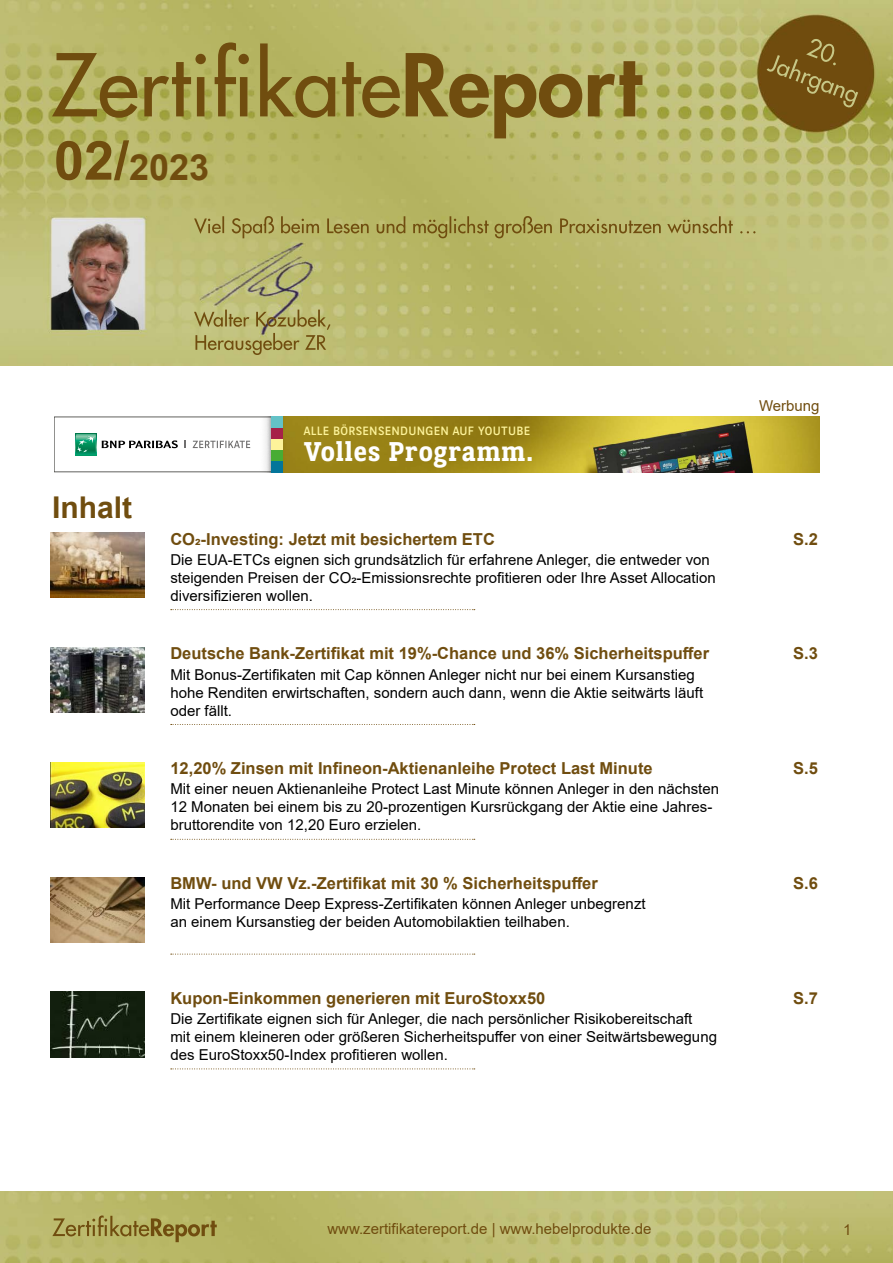
<style>
.page{position:relative;width:893px;height:1263px;background:#fff}
.page>*{position:absolute;margin:0;border:0;box-sizing:border-box;transform-origin:0 0}
.t1{font:700 36px "Arial";color:#704d0f}
.t2{font:700 30px "Arial";color:#704d0f}
.t3{font:700 27px "BNPP Slab Serif";letter-spacing:.03em;color:#fff}
.t4{font:700 16.5px "Arial";color:#704d0f}
.t5{font:15px/18px "Arial";color:#000}
.t6{font:15px "Arial";color:#704d0f}
.t7{font:12px "BNPP Sans";letter-spacing:.025em;color:#fdf39a}
.s1{font-size:54px}
</style>
<div class="page">
<img style="left:0;top:0;width:893px;height:366px">
<img style="left:0;top:1192px;width:893px;height:71px">
<img style="left:51px;top:533px;width:93px;height:65px">
<svg style="left:171px;top:609px;width:304px;height:1px"></svg>
<img style="left:51px;top:647px;width:93px;height:66px">
<svg style="left:171px;top:724px;width:304px;height:1px"></svg>
<img style="left:51px;top:762px;width:93px;height:65px">
<svg style="left:171px;top:839px;width:304px;height:1px"></svg>
<img style="left:51px;top:877px;width:93px;height:65px">
<svg style="left:171px;top:954px;width:304px;height:1px"></svg>
<img style="left:51px;top:992px;width:93px;height:65px">
<svg style="left:171px;top:1068px;width:304px;height:1px"></svg>
<img style="left:288px;top:417px;width:531px;height:55px">
<div style="left:54px;top:417px;width:223px;height:55px;border:1px solid #61615e"></div>
<div style="left:259px;top:417px;width:29px;height:55px;background:#000;opacity:.15"></div>
<div style="left:267px;top:417px;width:14px;height:55px;background:#000;opacity:.5"></div>
<div style="left:272px;top:450px;width:11px;height:11px;background:#48ac34"></div>
<div style="left:272px;top:461px;width:11px;height:11px;background:#03759a"></div>
<div style="left:272px;top:439px;width:11px;height:11px;background:#fdf39a"></div>
<div style="left:272px;top:428px;width:11px;height:11px;background:#a62148"></div>
<div style="left:272px;top:417px;width:11px;height:11px;background:#64c2c7"></div>
<svg style="left:102px;top:440px;width:76px;height:8px"></svg>
<svg style="left:193px;top:441px;width:57px;height:7px"></svg>
<div style="left:75px;top:434px;width:21px;height:21px;background:#009f6d"></div>
<svg style="left:75px;top:434px;width:21px;height:20px"></svg>
<h1 class="t1" style="left:54px;top:142px;width:157px"><span class="s1">02/</span>2023</h1>
<h2 class="t2" style="left:52px;top:487px;width:82px">Inhalt</h2>
<p class="t7" style="left:304px;top:422px;width:228px">ALLE BÖRSENSENDUNGEN AUF YOUTUBE</p>
<h3 class="t3" style="left:304px;top:433px;width:231px">Volles Programm.</h3>
<p class="t4" style="left:170px;top:527px;width:326px">CO2-Investing: Jetzt mit besichertem ETC</p>
<p class="t5" style="left:170px;top:550px;width:547px">Die EUA-ETCs eignen sich grundsätzlich für erfahrene Anleger, die entweder von steigenden Preisen der CO2-Emissionsrechte profitieren oder Ihre Asset Allocation diversifizieren wollen.</p>
<p class="t4" style="left:170px;top:642px;width:540px">Deutsche Bank-Zertifikat mit 19%-Chance und 36% Sicherheitspuffer</p>
<p class="t5" style="left:170px;top:665px;width:534px">Mit Bonus-Zertifikaten mit Cap können Anleger nicht nur bei einem Kursanstieg hohe Renditen erwirtschaften, sondern auch dann, wenn die Aktie seitwärts läuft oder fällt.</p>
<p class="t4" style="left:170px;top:757px;width:484px">12,20% Zinsen mit Infineon-Aktienanleihe Protect Last Minute</p>
<p class="t5" style="left:170px;top:780px;width:550px">Mit einer neuen Aktienanleihe Protect Last Minute können Anleger in den nächsten<br>12 Monaten bei einem bis zu 20-prozentigen Kursrückgang der Aktie eine Jahres&shy;bruttorendite von 12,20 Euro erzielen.</p>
<p class="t4" style="left:170px;top:872px;width:429px">BMW- und VW Vz.-Zertifikat mit 30 % Sicherheitspuffer</p>
<p class="t5" style="left:170px;top:895px;width:477px">Mit Performance Deep Express-Zertifikaten können Anleger unbegrenzt an einem Kursanstieg der beiden Automobilaktien teilhaben.</p>
<p class="t4" style="left:170px;top:986px;width:376px">Kupon-Einkommen generieren mit EuroStoxx50</p>
<p class="t5" style="left:170px;top:1010px;width:548px">Die Zertifikate eignen sich für Anleger, die nach persönlicher Risikobereitschaft<br>mit einem kleineren oder größeren Sicherheitspuffer von einer Seitwärtsbewegung des EuroStoxx50-Index profitieren wollen.</p>
<p class="t6" style="left:759px;top:395px;width:62px">Werbung</p>
<p class="t4" style="left:793px;top:527px;width:26px">S.2</p>
<p class="t4" style="left:793px;top:642px;width:26px">S.3</p>
<p class="t4" style="left:793px;top:757px;width:26px">S.5</p>
<p class="t4" style="left:793px;top:872px;width:26px">S.6</p>
<p class="t4" style="left:793px;top:986px;width:26px">S.7</p>
<p class="t6" style="left:327px;top:1218px;width:326px">www.zertifikatereport.de | www.hebelprodukte.de</p>
<p class="t6" style="left:843px;top:1219px;width:10px">1</p>
</div>
